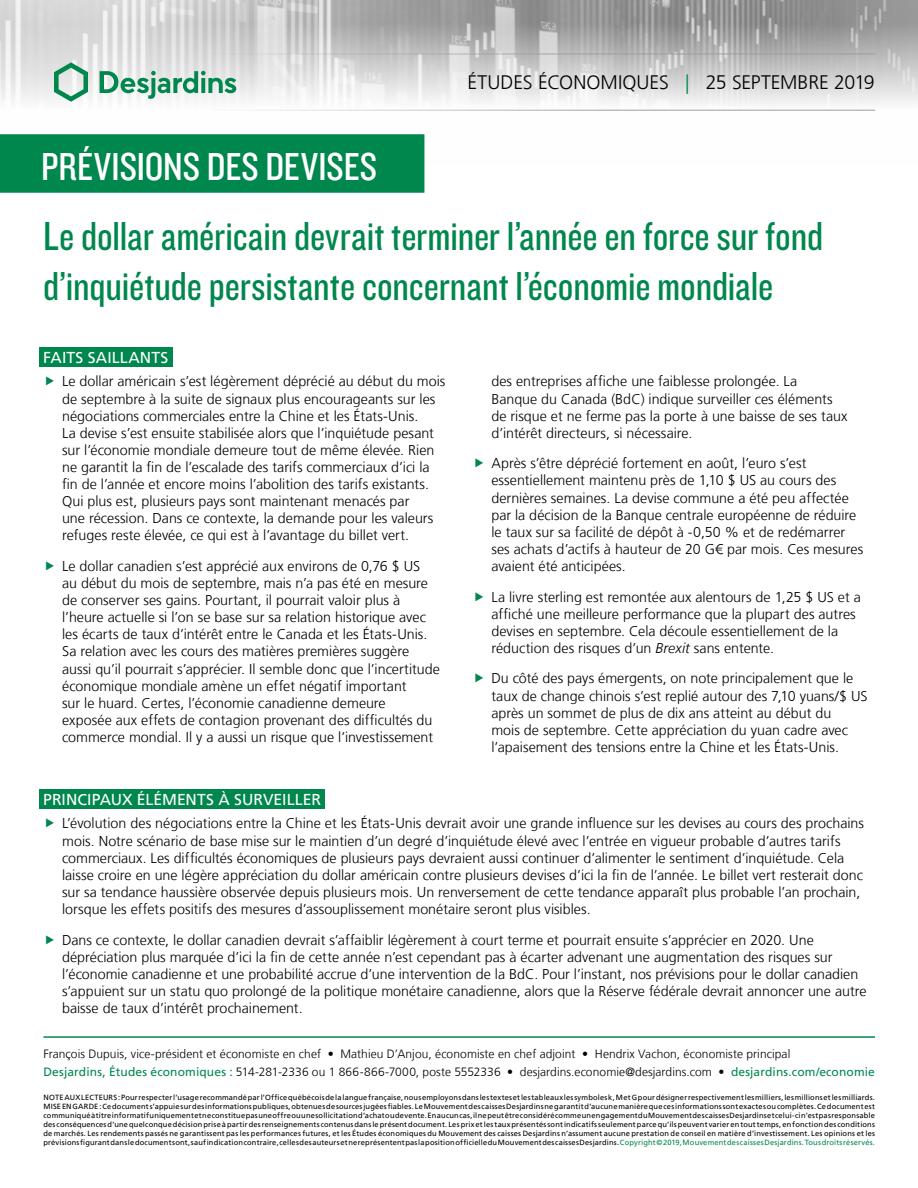
<style>
.page{position:relative;width:918px;height:1188px;background:#fff}
.page>*{position:absolute;margin:0;border:0;box-sizing:border-box;transform-origin:0 0}
.t1{font:42px/50.4px "Knockout 29 Junior Ltweight";letter-spacing:-.005em;color:#00874e}
.t2{font:40.5px "Knockout 29 Junior Ltweight";color:#fff}
.t3{font:300 19.5px "Frutiger LT";letter-spacing:-.005em;color:#000}
.t4{font:15.75px "Frutiger LT";letter-spacing:.005em;color:#fff}
.t5{font:300 14.25px/17.1px "Frutiger LT";color:#000}
.t6{font:300 12px/18.1px "Frutiger LT";letter-spacing:.005em;color:#000}
.t7{font:7.5px/9px "Frutiger LT";letter-spacing:.025em;color:#000;text-align:justify}
.s1{color:#00874e}
.s2{font-style:italic}
.s3{font-weight:400;color:#00874e}
</style>
<div class="page">
<img style="left:0;top:0;width:918px;height:164px">
<hr style="left:43px;top:54px;width:832px;height:1px;background:#9d9d9c">
<hr style="left:43px;top:110px;width:832px;height:1px;background:#9d9d9c">
<svg style="left:54px;top:62px;width:34px;height:40px"></svg>
<svg style="left:100px;top:71px;width:136px;height:28px"></svg>
<div style="left:0;top:135px;width:424px;height:57px;background:#00874e"></div>
<div style="left:0;top:134px;width:424px;height:59px;border:2px solid #00874e"></div>
<hr style="left:43px;top:1036px;width:832px;height:2px;background:#00874e">
<div style="left:39px;top:347px;width:133px;height:20px;background:#00874e"></div>
<div style="left:39px;top:789px;width:286px;height:20px;background:#00874e"></div>
<h2 class="t2" style="left:41px;top:140px;width:338px">PRÉVISIONS DES DEVISES</h2>
<h3 class="t3" style="left:468px;top:72px;width:409px">ÉTUDES ÉCONOMIQUES <span class="s1">|</span> 25 SEPTEMBRE 2019</h3>
<h1 class="t1" style="left:43px;top:209px;width:782px">Le dollar américain devrait terminer l’année en force sur fond d’inquiétude persistante concernant l’économie mondiale</h1>
<p class="t4" style="left:43px;top:348px;width:127px">FAITS SAILLANTS</p>
<p class="t5" style="left:62px;top:373px;width:385px">Le dollar américain s’est légèrement déprécié au début du mois de septembre à la suite de signaux plus encourageants sur les négociations commerciales entre la Chine et les États‑Unis.<br>La devise s’est ensuite stabilisée alors que l’inquiétude pesant sur l’économie mondiale demeure tout de même élevée. Rien ne garantit la fin de l’escalade des tarifs commerciaux d’ici la fin de l’année et encore moins l’abolition des tarifs existants.<br>Qui plus est, plusieurs pays sont maintenant menacés par<br>une récession. Dans ce contexte, la demande pour les valeurs refuges reste élevée, ce qui est à l’avantage du billet vert.</p>
<p class="t5" style="left:62px;top:558px;width:379px">Le dollar canadien s’est apprécié aux environs de 0,76 $ US<br>au début du mois de septembre, mais n’a pas été en mesure de conserver ses gains. Pourtant, il pourrait valoir plus à l’heure actuelle si l’on se base sur sa relation historique avec les écarts de taux d’intérêt entre le Canada et les États‑Unis.<br>Sa relation avec les cours des matières premières suggère aussi qu’il pourrait s’apprécier. Il semble donc que l’incertitude économique mondiale amène un effet négatif important<br>sur le huard. Certes, l’économie canadienne demeure<br>exposée aux effets de contagion provenant des difficultés du commerce mondial. Il y a aussi un risque que l’investissement</p>
<p class="t5" style="left:491px;top:373px;width:358px">des entreprises affiche une faiblesse prolongée. La<br>Banque du Canada (BdC) indique surveiller ces éléments de risque et ne ferme pas la porte à une baisse de ses taux d’intérêt directeurs, si nécessaire.</p>
<p class="t5" style="left:491px;top:455px;width:373px">Après s’être déprécié fortement en août, l’euro s’est essentiellement maintenu près de 1,10 $ US au cours des dernières semaines. La devise commune a été peu affectée par la décision de la Banque centrale européenne de réduire le taux sur sa facilité de dépôt à -0,50 % et de redémarrer ses achats d’actifs à hauteur de 20 G€ par mois. Ces mesures avaient été anticipées.</p>
<p class="t5" style="left:491px;top:588px;width:371px">La livre sterling est remontée aux alentours de 1,25 $ US et a affiché une meilleure performance que la plupart des autres devises en septembre. Cela découle essentiellement de la réduction des risques d’un <span class="s2">Brexit</span> sans entente.</p>
<p class="t5" style="left:491px;top:670px;width:378px">Du côté des pays émergents, on note principalement que le taux de change chinois s’est replié autour des 7,10 yuans/$ US après un sommet de plus de dix ans atteint au début du<br>mois de septembre. Cette appréciation du yuan cadre avec l’apaisement des tensions entre la Chine et les États‑Unis.</p>
<p class="t4" style="left:43px;top:790px;width:279px">PRINCIPAUX ÉLÉMENTS À SURVEILLER</p>
<p class="t5" style="left:62px;top:815px;width:803px">L’évolution des négociations entre la Chine et les États‑Unis devrait avoir une grande influence sur les devises au cours des prochains mois. Notre scénario de base mise sur le maintien d’un degré d’inquiétude élevé avec l’entrée en vigueur probable d’autres tarifs commerciaux. Les difficultés économiques de plusieurs pays devraient aussi continuer d’alimenter le sentiment d’inquiétude. Cela laisse croire en une légère appréciation du dollar américain contre plusieurs devises d’ici la fin de l’année. Le billet vert resterait donc sur sa tendance haussière observée depuis plusieurs mois. Un renversement de cette tendance apparaît plus probable l’an prochain, lorsque les effets positifs des mesures d’assouplissement monétaire seront plus visibles.</p>
<p class="t5" style="left:62px;top:931px;width:806px">Dans ce contexte, le dollar canadien devrait s’affaiblir légèrement à court terme et pourrait ensuite s’apprécier en 2020. Une dépréciation plus marquée d’ici la fin de cette année n’est cependant pas à écarter advenant une augmentation des risques sur l’économie canadienne et une probabilité accrue d’une intervention de la BdC. Pour l’instant, nos prévisions pour le dollar canadien s’appuient sur un statu quo prolongé de la politique monétaire canadienne, alors que la Réserve fédérale devrait annoncer une autre baisse de taux d’intérêt prochainement.</p>
<p class="t6" style="left:43px;top:1045px;width:833px">François Dupuis, vice-président et économiste en chef • Mathieu D’Anjou, économiste en chef adjoint • Hendrix Vachon, économiste principal<br><span class="s3">Desjardins, Études économiques :</span> 514‑281‑2336 ou 1 866‑866‑7000, poste 5552336 • desjardins.economie@desjardins.com • <span class="s3">desjardins.com/economie</span></p>
<p class="t7" style="left:43px;top:1093px;width:833px">NOTE AUX LECTEURS: Pour respecter l’usage recommandé par l’Office québécois de la langue française, nous employons dans les textes et les tableaux les symboles k, M et G pour désigner respectivement les milliers, les millions et les milliards.<br>MISE EN GARDE: Ce document s’appuie sur des informations publiques, obtenues de sources jugées fiables. Le Mouvement des caisses Desjardins ne garantit d’aucune manière que ces informations sont exactes ou complètes. Ce document est communiqué à titre informatif uniquement et ne constitue pas une offre ou une sollicitation d’achat ou de vente. En aucun cas, il ne peut être considéré comme un engagement du Mouvement des caisses Desjardins et celui-ci n’est pas responsable des conséquences d’une quelconque décision prise à partir des renseignements contenus dans le présent document. Les prix et les taux présentés sont indicatifs seulement parce qu’ils peuvent varier en tout temps, en fonction des conditions de marchés. Les rendements passés ne garantissent pas les performances futures, et les Études économiques du Mouvement des caisses Desjardins n’assument aucune prestation de conseil en matière d’investissement. Les opinions et les prévisions figurant dans le document sont, sauf indication contraire, celles des auteurs et ne représentent pas la position officielle du Mouvement des caisses Desjardins. <span class="s1">Copyright©2019, Mouvement des caisses Desjardins. Tous droits réservés.</span></p>
</div>
